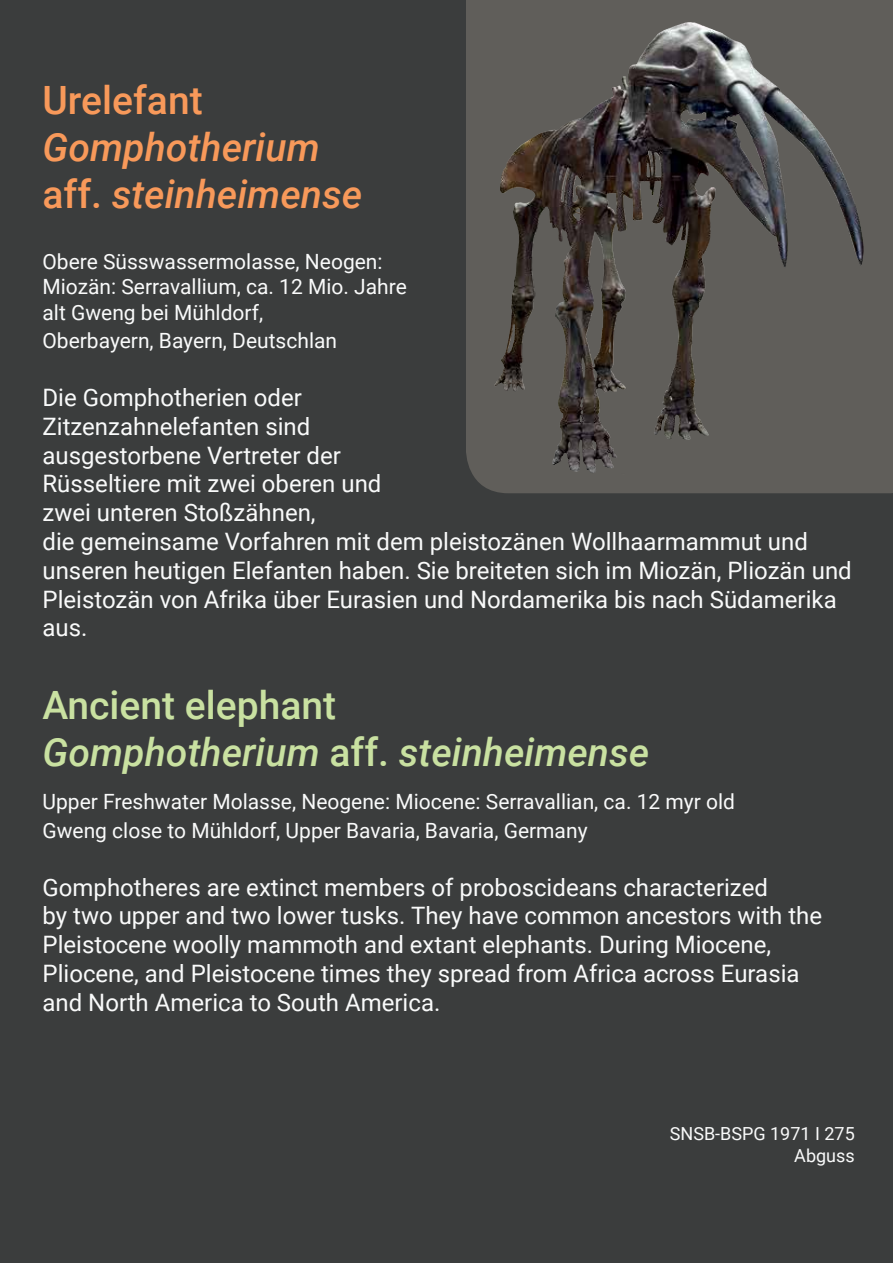
<style>
.page{position:relative;width:893px;height:1263px;background:#3b3d3d}
.page>*{position:absolute;margin:0;border:0;box-sizing:border-box;transform-origin:0 0}
.t1{font:italic 500 39px/46.8px "Roboto";color:#c9e1a1}
.t2{font:italic 500 39px/46.8px "Roboto";color:#f8995a}
.t3{font:500 39px "Roboto";color:#f8995a}
.t4{font:24px/28.8px "Roboto";color:#f9fafa}
.t5{font:21px/25.2px "Roboto";color:#f9fafa}
.t6{font:18px/21.6px "Roboto";color:#f9fafa;text-align:right}
.s1{font-style:normal}
</style>
<div class="page">
<svg style="left:466px;top:0;width:427px;height:493px;fill:#605e5a"></svg>
<img style="left:602px;top:22px;width:85px;height:80px">
<h1 class="t3" style="left:43px;top:73px;width:162px">Urelefant</h1>
<h1 class="t2" style="left:43px;top:122px;width:321px">Gomphotherium <span class="s1">aff.</span> steinheimense</h1>
<p class="t5" style="left:43px;top:248px;width:366px">Obere Süsswassermolasse, Neogen:<br>Miozän: Serravallium, ca. 12 Mio. Jahre alt Gweng bei Mühldorf,</p>
<p class="t5" style="left:43px;top:327px;width:296px">Oberbayern, Bayern, Deutschlan</p>
<p class="t4" style="left:43px;top:382px;width:811px">Die Gomphotherien oder<br>Zitzenzahnelefanten sind<br>ausgestorbene Vertreter der<br>Rüsseltiere mit zwei oberen und<br>zwei unteren Stoßzähnen,<br>die gemeinsame Vorfahren mit dem pleistozänen Wollhaarmammut und unseren heutigen Elefanten haben. Sie breiteten sich im Miozän, Pliozän und Pleistozän von Afrika über Eurasien und Nordamerika bis nach Südamerika aus.</p>
<h1 class="t1" style="left:43px;top:680px;width:608px"><span class="s1">Ancient elephant<br></span>Gomphotherium <span class="s1">aff.</span> steinheimense</h1>
<p class="t5" style="left:43px;top:786px;width:694px;line-height:28.8px">Upper Freshwater Molasse, Neogene: Miocene: Serravallian, ca. 12 myr old<br>Gweng close to Mühldorf, Upper Bavaria, Bavaria, Germany</p>
<p class="t4" style="left:43px;top:872px;width:781px">Gomphotheres are extinct members of proboscideans characterized<br>by two upper and two lower tusks. They have common ancestors with the Pleistocene woolly mammoth and extant elephants. During Miocene, Pliocene, and Pleistocene times they spread from Africa across Eurasia and North America to South America.</p>
<p class="t6" style="left:670px;top:1122px;width:186px">SNSB-BSPG 1971 I 275<br>Abguss</p>
</div>
